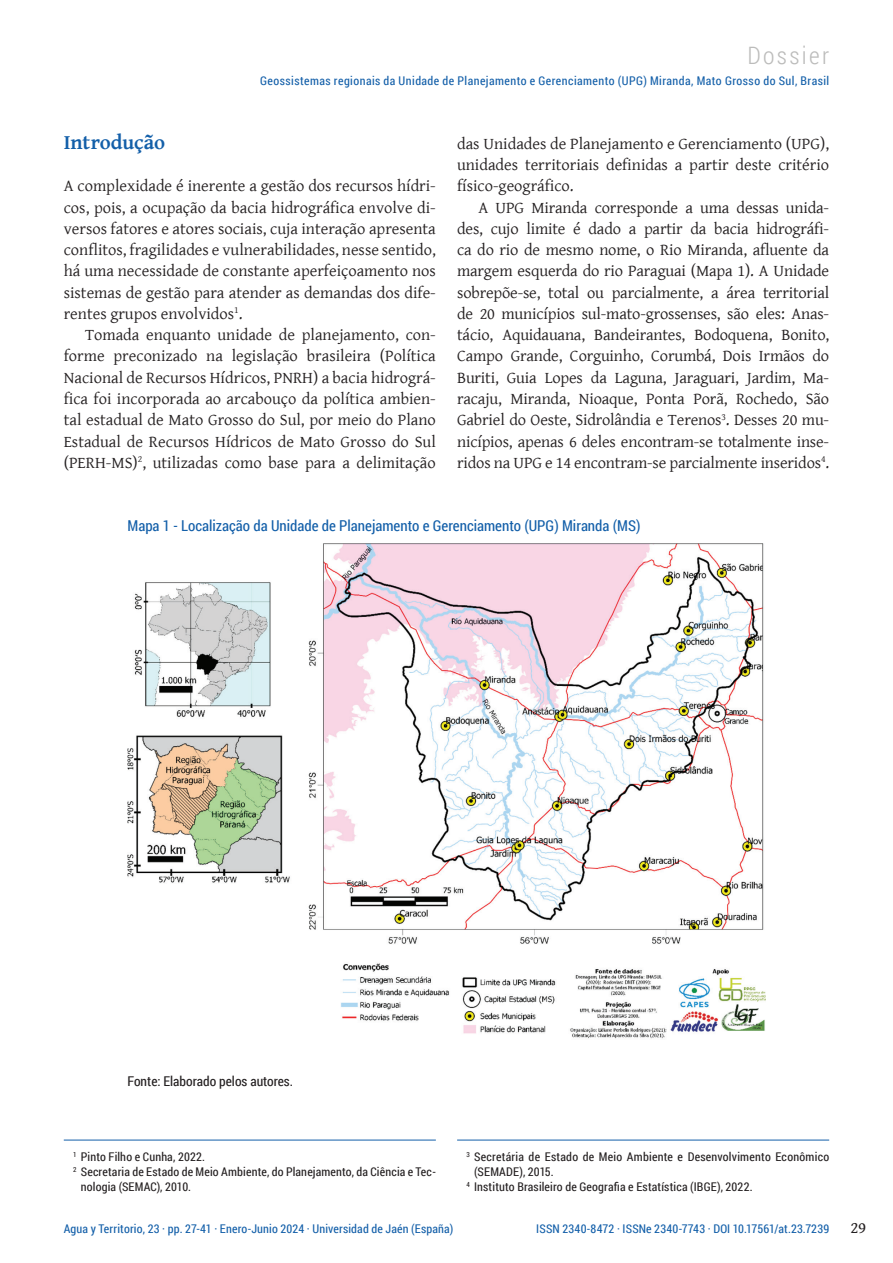
<style>
.page{position:relative;width:893px;height:1263px;background:#fff}
.page>*{position:absolute;margin:0;border:0;box-sizing:border-box;transform-origin:0 0}
.t1{font:300 24px "Roboto Condensed";letter-spacing:.1em;color:#bcbcbb}
.Article_-_H4{font:700 21px "Gentium Basic";letter-spacing:-.005em;color:#135fa9}
.Article_-_P_-_Ident{font:16.5px/21.3px "Gentium Basic";color:#231f20;text-align:justify}
.Article_-_P_-_No_Ident{font:16.5px/21.3px "Gentium Basic";color:#231f20;text-align:justify}
.t2{font:16.5px "Gentium Book Basic";color:#231f20}
.Picture_-_Caption{font:15px "Roboto Condensed";color:#135fa9}
.Picture_-_Caption_Src{font:13.5px "Roboto Condensed";color:#231f20}
.t3{font:12px "Roboto Condensed";letter-spacing:.025em;color:#135fa9}
.Footnotes{font:12px/15px "Roboto Condensed";letter-spacing:.015em;color:#231f20}
.Footnotes_Rule{font:12px/15px "Roboto Condensed";letter-spacing:.02em;color:#231f20}
</style>
<div class="page">
<hr style="left:64px;top:1140px;width:372px;height:1px;background:#135fa9">
<hr style="left:457px;top:1140px;width:372px;height:1px;background:#135fa9">
<img style="left:127px;top:544px;width:638px;height:495px">
<h1 class="t1" style="left:747px;top:39px;width:83px">Dossier</h1>
<p class="t3" style="left:260px;top:72px;width:571px">Geossistemas regionais da Unidade de Planejamento e Gerenciamento (UPG) Miranda, Mato Grosso do Sul, Brasil</p>
<p class="Article_-_H4" style="left:64px;top:126px;width:103px">Introdução</p>
<p class="Article_-_P_-_No_Ident" style="left:64px;top:175px;width:374px">A complexidade é inerente a gestão dos recursos hídri&shy;cos, pois, a ocupação da bacia hidrográfica envolve di&shy;versos fatores e atores sociais, cuja interação apresenta conflitos, fragilidades e vulnerabilidades, nesse sentido, há uma necessidade de constante aperfeiçoamento nos sistemas de gestão para atender as demandas dos dife&shy;rentes grupos envolvidos<sup>1</sup>.</p>
<p class="Article_-_P_-_Ident" style="left:64px;top:324px;width:374px;text-indent:21px">Tomada enquanto unidade de planejamento, con&shy;forme preconizado na legislação brasileira (Política Nacional de Recursos Hídricos, PNRH) a bacia hidrográ&shy;fica foi incorporada ao arcabouço da política ambien&shy;tal estadual de Mato Grosso do Sul, por meio do Plano Estadual de Recursos Hídricos de Mato Grosso do Sul (PERH-MS)<sup>2</sup>, utilizadas como base para a delimitação</p>
<p class="Article_-_P_-_Ident" style="left:457px;top:132px;width:374px">das Unidades de Planejamento e Gerenciamento (UPG), unidades territoriais definidas a partir deste critério físico-geográfico.</p>
<p class="Article_-_P_-_Ident" style="left:457px;top:196px;width:374px;text-indent:21px">A UPG Miranda corresponde a uma dessas unida&shy;des, cujo limite é dado a partir da bacia hidrográfi&shy;ca do rio de mesmo nome, o Rio Miranda, afluente da margem esquerda do rio Paraguai (Mapa 1). A Unidade sobrepõe-se, total ou parcialmente, a área territorial de 20 municípios sul-mato-grossenses, são eles: Anas&shy;tácio, Aquidauana, Bandeirantes, Bodoquena, Bonito, Campo Grande, Corguinho, Corumbá, Dois Irmãos do Buriti, Guia Lopes da Laguna, Jaraguari, Jardim, Ma&shy;racaju, Miranda, Nioaque, Ponta Porã, Rochedo, São Gabriel do Oeste, Sidrolândia e Terenos<sup>3</sup>. Desses 20 mu&shy;nicípios, apenas 6 deles encontram-se totalmente inse&shy;ridos na UPG e 14 encontram-se parcialmente inseridos<sup>4</sup>.</p>
<p class="Picture_-_Caption" style="left:127px;top:515px;width:514px">Mapa 1 - Localização da Unidade de Planejamento e Gerenciamento (UPG) Miranda (MS)</p>
<p class="Picture_-_Caption_Src" style="left:127px;top:1072px;width:167px">Fonte: Elaborado pelos autores.</p>
<p class="Footnotes_Rule" style="left:73px;top:1148px;width:133px"><sup>1</sup> Pinto Filho e Cunha, 2022.</p>
<p class="Footnotes" style="left:81px;top:1163px;width:357px;text-indent:-8px"><sup>2</sup> Secretaria de Estado de Meio Ambiente, do Planejamento, da Ciência e Tec&shy;nologia (SEMAC), 2010.</p>
<p class="Footnotes_Rule" style="left:474px;top:1148px;width:357px;text-indent:-8px"><sup>3</sup> Secretária de Estado de Meio Ambiente e Desenvolvimento Econômico (SEMADE), 2015.</p>
<p class="Footnotes" style="left:466px;top:1178px;width:288px"><sup>4</sup> Instituto Brasileiro de Geografia e Estatística (IBGE), 2022.</p>
<p class="t3" style="left:64px;top:1220px;width:391px">Agua y Territorio, 23 · pp. 27-41 · Enero-Junio 2024 · Universidad de Jaén (España)</p>
<p class="t3" style="left:536px;top:1220px;width:294px">ISSN 2340-8472 · ISSNe 2340-7743 · DOI 10.17561/at.23.7239</p>
<p class="t2" style="left:850px;top:1215px;width:17px">29</p>
</div>
